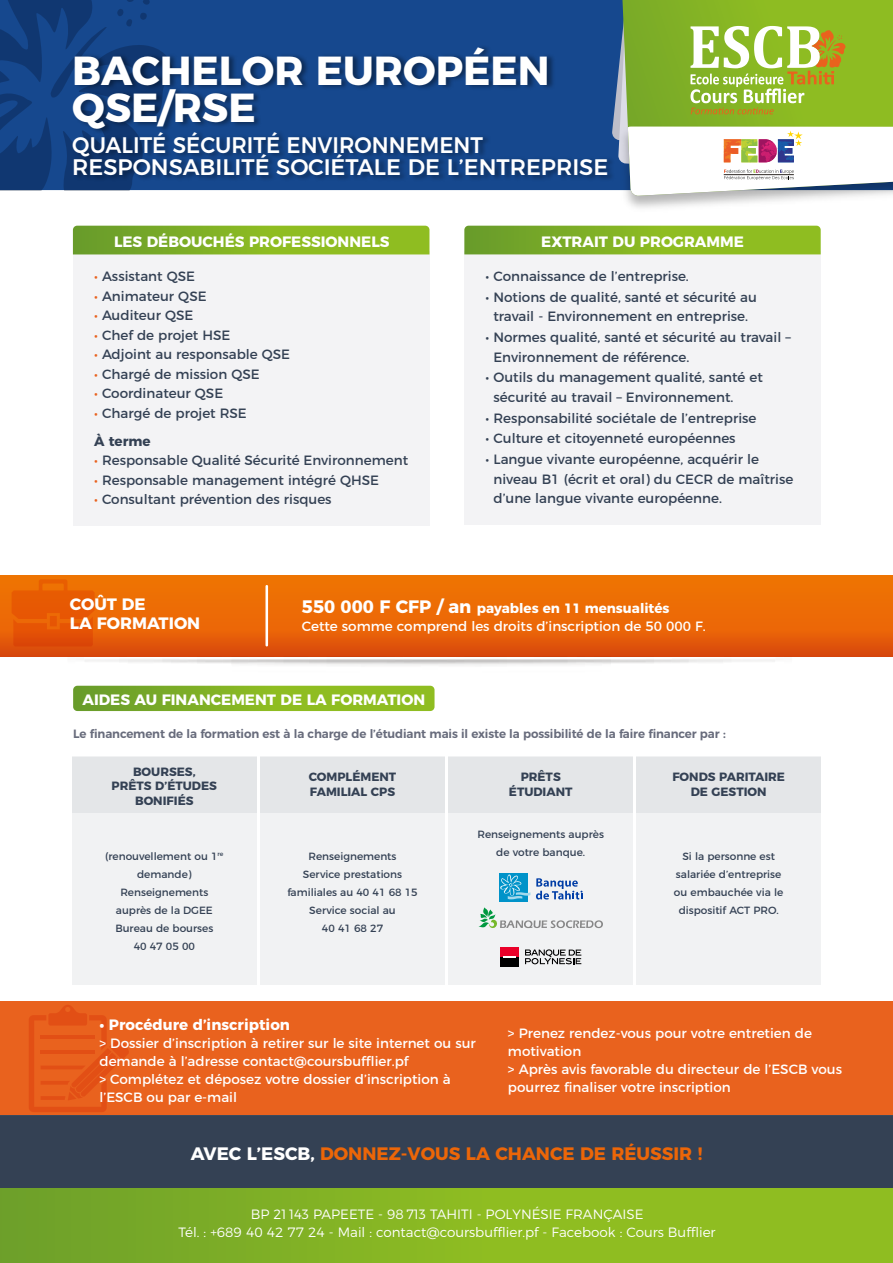
<style>
.page{position:relative;width:893px;height:1263px;background:#fff}
.page>*{position:absolute;margin:0;border:0;box-sizing:border-box;transform-origin:0 0}
.t1{font:700 40.5px/37.5px "Montserrat";color:#fff}
.t2{font:500 22.5px/22px "Montserrat";color:#fff;scale:.95 1}
.t3{font:700 18px "Montserrat";color:#ec6608}
.t4{font:700 16.5px/19.5px "Montserrat";color:#fff}
.t5{font:700 15px "Montserrat";color:#fff}
.t6{font:13.5px/19.5px "Montserrat";color:#344154}
.t7{font:13.5px/18px "Montserrat";color:#fff}
.t8{font:300 13.5px/18px "Montserrat";color:#fff;text-align:center}
.t9{font:600 12px "Montserrat";letter-spacing:-.01em;color:#686c7c}
.t10{font:700 12px/14.4px "Montserrat";color:#344154;text-align:center}
.t11{font:10.5px/18px "Montserrat";color:#344154;text-align:center}
.s1{color:#e9621e}
.s2{font-weight:700}
.s3{font-weight:700;font-size:18px}
.s4{color:#fff}
</style>
<div class="page">
<div style="left:0;top:575px;width:893px;height:82px;background:linear-gradient(to bottom,#f37b01,#df510c)"></div>
<svg style="left:12px;top:579px;width:83px;height:67px;background:#e65a04"></svg>
<hr style="left:265px;top:585px;width:3px;height:61px;background:#fff">
<div style="left:0;top:1115px;width:893px;height:74px;background:#344154"></div>
<div style="left:0;top:1189px;width:893px;height:74px;background:linear-gradient(to right,#73a529,#98c41f)"></div>
<div style="left:173px;top:0;width:432px;height:190px;background:#16488e"></div>
<svg style="left:0;top:0;width:173px;height:190px;background:#134182"></svg>
<img style="left:605px;top:0;width:288px;height:208px">
<svg style="left:690px;top:26px;width:155px;height:88px"></svg>
<svg style="left:622px;top:127px;width:271px;height:69px"></svg>
<hr style="left:724px;top:174px;width:70px;height:1px;background:#2b2522">
<div style="left:72px;top:44px;width:544px;height:137px;background:#000;opacity:.4"></div>
<div style="left:73px;top:251px;width:356px;height:274px;background:#f3f3f5"></div>
<svg style="left:73px;top:226px;width:356px;height:28px;background:#83b324"></svg>
<div style="left:464px;top:251px;width:357px;height:274px;background:#f3f3f5"></div>
<svg style="left:464px;top:226px;width:357px;height:28px;background:#83b324"></svg>
<div style="left:0;top:1002px;width:893px;height:113px;background:#e9621e"></div>
<svg style="left:29px;top:1005px;width:100px;height:107px"></svg>
<div style="left:449px;top:756px;width:184px;height:228px;background:#f1f2f3"></div>
<div style="left:449px;top:756px;width:184px;height:57px;background:#e4e6e8"></div>
<div style="left:637px;top:756px;width:184px;height:228px;background:#f1f2f3"></div>
<div style="left:637px;top:756px;width:184px;height:57px;background:#e4e6e8"></div>
<div style="left:260px;top:756px;width:185px;height:228px;background:#f1f2f3"></div>
<div style="left:260px;top:756px;width:185px;height:57px;background:#e4e6e8"></div>
<div style="left:72px;top:756px;width:184px;height:228px;background:#f1f2f3"></div>
<div style="left:72px;top:756px;width:184px;height:57px;background:#e4e6e8"></div>
<svg style="left:73px;top:686px;width:362px;height:25px;background:#83b324"></svg>
<div style="left:500px;top:947px;width:19px;height:10px;background:#ea0029"></div>
<div style="left:500px;top:957px;width:19px;height:9px;background:#000"></div>
<svg style="left:503px;top:956px;width:13px;height:1px"></svg>
<svg style="left:525px;top:949px;width:56px;height:15px"></svg>
<svg style="left:499px;top:873px;width:28px;height:28px"></svg>
<svg style="left:500px;top:874px;width:30px;height:25px"></svg>
<svg style="left:536px;top:878px;width:46px;height:21px"></svg>
<svg style="left:478px;top:907px;width:125px;height:22px"></svg>
<h1 class="t1" style="left:72px;top:49px;width:479px">BACHELOR EUROPÉEN<br>QSE/RSE</h1>
<h2 class="t2" style="left:72px;top:132px;width:566px">QUALITÉ SÉCURITÉ ENVIRONNEMENT<br>RESPONSABILITÉ SOCIÉTALE DE L’ENTREPRISE</h2>
<p class="t5" style="left:114px;top:230px;width:277px">LES DÉBOUCHÉS PROFESSIONNELS</p>
<p class="t6" style="left:94px;top:265px;width:102px"><span class="s1">•</span> Assistant QSE</p>
<p class="t6" style="left:94px;top:285px;width:114px"><span class="s1">•</span> Animateur QSE</p>
<p class="t6" style="left:94px;top:304px;width:101px"><span class="s1">•</span> Auditeur QSE</p>
<p class="t6" style="left:94px;top:324px;width:138px"><span class="s1">•</span> Chef de projet HSE</p>
<p class="t6" style="left:94px;top:343px;width:197px"><span class="s1">•</span> Adjoint au responsable QSE</p>
<p class="t6" style="left:94px;top:363px;width:167px"><span class="s1">•</span> Chargé de mission QSE</p>
<p class="t6" style="left:94px;top:382px;width:131px"><span class="s1">•</span> Coordinateur QSE</p>
<p class="t6" style="left:94px;top:398px;width:154px;line-height:28px"><span class="s1">•</span> Chargé de projet RSE<br><span class="s2">À terme</span></p>
<p class="t6" style="left:94px;top:449px;width:316px"><span class="s1">•</span> Responsable Qualité Sécurité Environnement</p>
<p class="t6" style="left:94px;top:469px;width:286px"><span class="s1">•</span> Responsable management intégré QHSE</p>
<p class="t6" style="left:94px;top:488px;width:239px"><span class="s1">•</span> Consultant prévention des risques</p>
<p class="t5" style="left:541px;top:230px;width:204px">EXTRAIT DU PROGRAMME</p>
<p class="t6" style="left:486px;top:265px;width:205px">• Connaissance de l’entreprise.</p>
<p class="t6" style="left:486px;top:286px;width:273px;text-align:center">• Notions de qualité, santé et sécurité au travail - Environnement en entreprise.</p>
<p class="t6" style="left:493px;top:326px;width:299px;text-indent:-8px">• Normes qualité, santé et sécurité au travail –<br>Environnement de référence.</p>
<p class="t6" style="left:493px;top:367px;width:271px;text-indent:-8px">• Outils du management qualité, santé et sécurité au travail – Environnement.</p>
<p class="t6" style="left:486px;top:407px;width:272px">• Responsabilité sociétale de l’entreprise</p>
<p class="t6" style="left:486px;top:428px;width:252px">• Culture et citoyenneté européennes</p>
<p class="t6" style="left:493px;top:449px;width:301px;text-indent:-8px">• Langue vivante européenne, acquérir le niveau B1 (écrit et oral) du CECR de maîtrise d’une langue vivante européenne.</p>
<p class="t4" style="left:70px;top:593px;width:132px">COÛT DE<br>LA FORMATION</p>
<p class="t7" style="left:302px;top:598px;width:405px"><span class="s3">550 000 F CFP / an</span> <span class="s2">payables en 11 mensualités<br></span>Cette somme comprend les droits d’inscription de 50 000 F.</p>
<p class="t5" style="left:82px;top:687px;width:344px">AIDES AU FINANCEMENT DE LA FORMATION</p>
<p class="t9" style="left:73px;top:724px;width:654px">Le financement de la formation est à la charge de l’étudiant mais il existe la possibilité de la faire financer par :</p>
<p class="t10" style="left:112px;top:764px;width:107px">BOURSES,<br>PRÊTS D’ÉTUDES<br>BONIFIÉS</p>
<p class="t10" style="left:309px;top:769px;width:89px;text-align:left">COMPLÉMENT<br>FAMILIAL CPS</p>
<p class="t10" style="left:509px;top:769px;width:65px">PRÊTS<br>ÉTUDIANT</p>
<p class="t10" style="left:672px;top:769px;width:114px">FONDS PARITAIRE<br>DE GESTION</p>
<p class="t11" style="left:477px;top:824px;width:128px">Renseignements auprès de votre banque.</p>
<p class="t11" style="left:105px;top:846px;width:120px">(renouvellement ou 1<sup>re </sup>demande)<br>Renseignements auprès de la DGEE<br>Bureau de bourses<br>40 47 05 00</p>
<p class="t11" style="left:287px;top:846px;width:132px">Renseignements<br>Service prestations familiales au 40 41 68 15<br>Service social au<br>40 41 68 27</p>
<p class="t11" style="left:674px;top:846px;width:111px">Si la personne est salariée d’entreprise ou embauchée via le dispositif ACT PRO.</p>
<p class="t5" style="left:99px;top:1012px;width:192px">• Procédure d’inscription</p>
<p class="t7" style="left:99px;top:1033px;width:378px">&gt; Dossier d’inscription à retirer sur le site internet ou sur demande à l’adresse contact@coursbufflier.pf<br>&gt; Complétez et déposez votre dossier d’inscription à l’ESCB ou par e-mail</p>
<p class="t7" style="left:508px;top:1023px;width:336px">&gt; Prenez rendez-vous pour votre entretien de motivation<br>&gt; Après avis favorable du directeur de l’ESCB vous pourrez finaliser votre inscription</p>
<h3 class="t3" style="left:191px;top:1138px;width:513px"><span class="s4">AVEC L’ESCB,</span> DONNEZ-VOUS LA CHANCE DE RÉUSSIR !</h3>
<p class="t8" style="left:179px;top:1204px;width:538px">BP 21 143 PAPEETE - 98 713 TAHITI - POLYNÉSIE FRANÇAISE<br>Tél. : +689 40 42 77 24 - Mail : contact@coursbufflier.pf - Facebook : Cours Bufflier</p>
</div>
